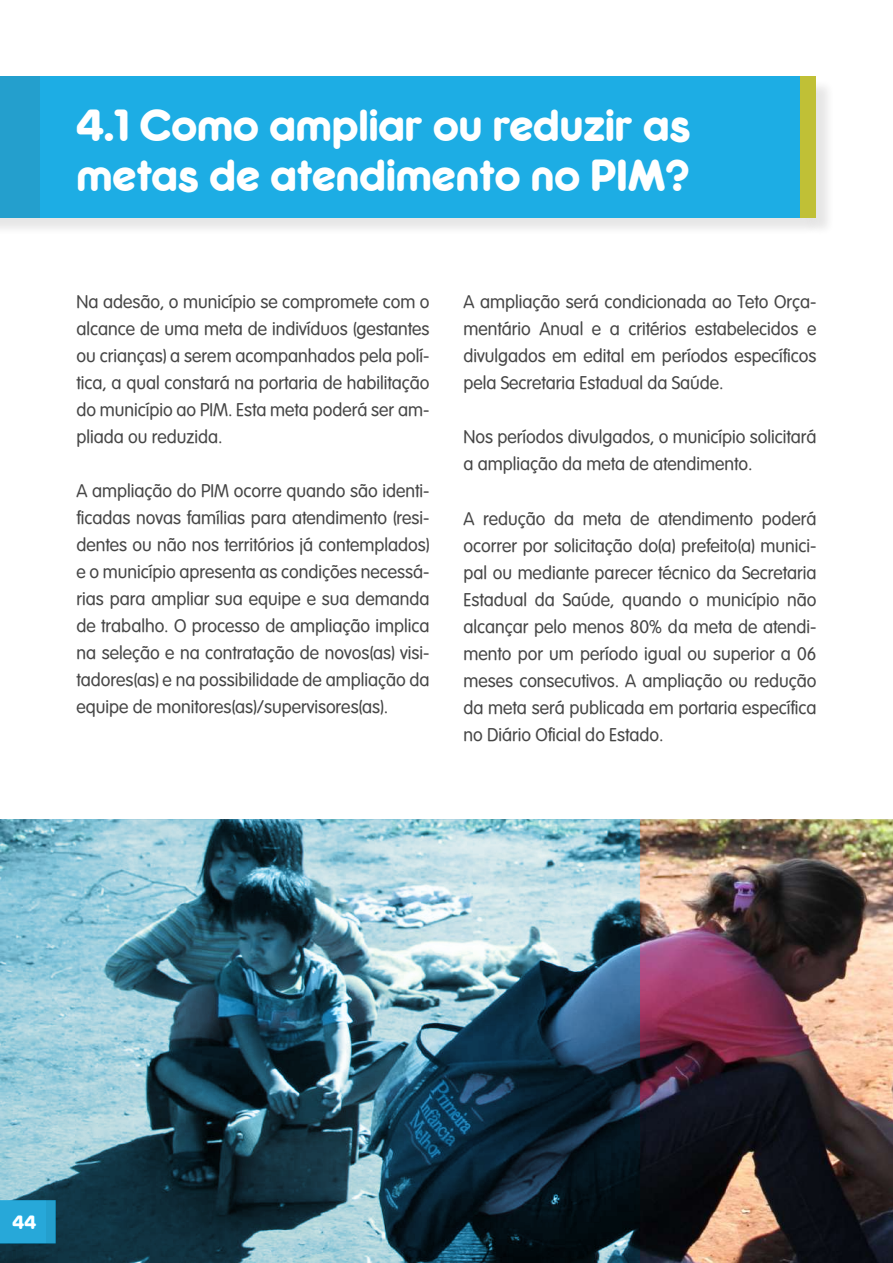
<style>
.page{position:relative;width:893px;height:1263px;background:#fff}
.page>*{position:absolute;margin:0;border:0;box-sizing:border-box;transform-origin:0 0}
.t1{font:42px/50.4px "Rocko Ultra FLF";color:#fff}
.t2{font:18px/27px "VAG Rounded Lt Normal";color:#464646;text-align:justify}
.t3{font:18px "Rocko Ultra FLF";color:#fff}
</style>
<div class="page">
<div style="left:0;top:79px;width:819px;height:157px;background:#231f20;opacity:.11"></div>
<div style="left:0;top:77px;width:800px;height:141px;background:#1dade4"></div>
<div style="left:0;top:77px;width:40px;height:141px;background:#249fcd"></div>
<div style="left:803px;top:79px;width:32px;height:157px;background:#231f20;opacity:.11"></div>
<div style="left:800px;top:77px;width:16px;height:141px;background:#c0c036"></div>
<img style="left:0;top:819px;width:893px;height:444px">
<svg style="left:1px;top:819px;width:639px;height:444px;background:#547b8a"></svg>
<h1 class="t1" style="left:77px;top:101px;width:615px">4.1 Como ampliar ou reduzir as metas de atendimento no PIM?</h1>
<p class="t2" style="left:77px;top:288px;width:354px">Na adesão, o município se compromete com o alcance de uma meta de indivíduos (gestantes ou crianças) a serem acompanhados pela polí&shy;tica, a qual constará na portaria de habilitação do município ao PIM. Esta meta poderá ser am&shy;pliada ou reduzida.</p>
<p class="t2" style="left:77px;top:477px;width:354px">A ampliação do PIM ocorre quando são identi&shy;ficadas novas famílias para atendimento (resi&shy;dentes ou não nos territórios já contemplados) e o município apresenta as condições necessá&shy;rias para ampliar sua equipe e sua demanda de trabalho. O processo de ampliação implica na seleção e na contratação de novos(as) visi&shy;tadores(as) e na possibilidade de ampliação da equipe de monitores(as)/supervisores(as).</p>
<p class="t2" style="left:463px;top:288px;width:354px">A ampliação será condicionada ao Teto Orça&shy;mentário Anual e a critérios estabelecidos e divulgados em edital em períodos específicos pela Secretaria Estadual da Saúde.</p>
<p class="t2" style="left:463px;top:423px;width:354px">Nos períodos divulgados, o município solicitará a ampliação da meta de atendimento.</p>
<p class="t2" style="left:463px;top:505px;width:354px">A redução da meta de atendimento poderá ocorrer por solicitação do(a) prefeito(a) munici&shy;pal ou mediante parecer técnico da Secretaria Estadual da Saúde, quando o município não alcançar pelo menos 80% da meta de atendi&shy;mento por um período igual ou superior a 06 meses consecutivos. A ampliação ou redução da meta será publicada em portaria específica no Diário Oficial do Estado.</p>
<p class="t3" style="left:13px;top:1211px;width:25px">44</p>
</div>
